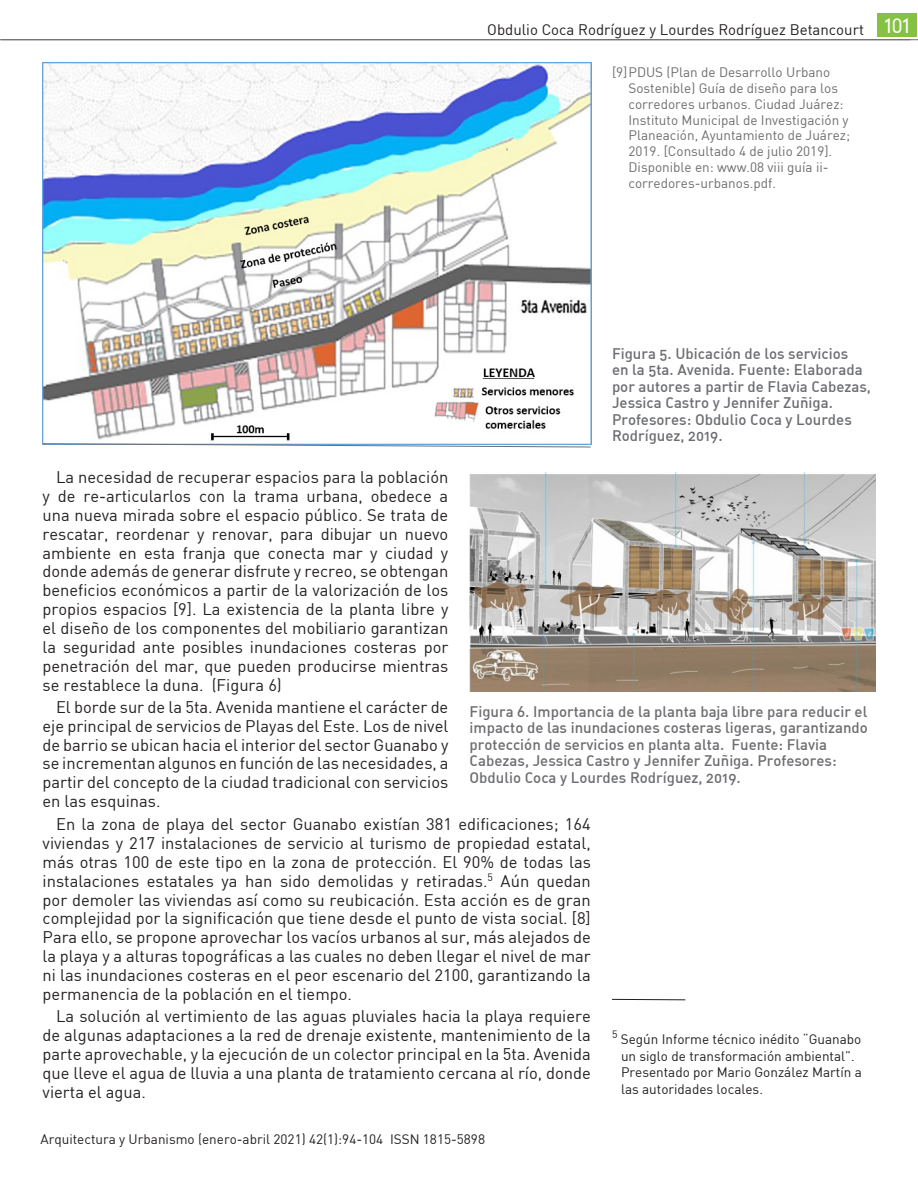
<style>
.page{position:relative;width:918px;height:1188px;background:#fff}
.page>*{position:absolute;margin:0;border:0;box-sizing:border-box;transform-origin:0 0}
.cuerpo_de_texto{font:16.5px/18.9px "DIN";color:#231f20;text-align:justify}
.pie_de_foto{font:15px/16.5px "DIN Medium Alternate";color:#6c6d70}
.t1{font:15px "DIN";color:#231f20}
.notas_bibligraficas{font:13.5px/15.8px "DIN";color:#6c6d70}
.pie_de_pagina{font:13.5px/16.5px "DIN";color:#231f20}
</style>
<div class="page">
<div style="left:878px;top:14px;width:39px;height:23px;background:#84c141"></div>
<hr style="left:0;top:39px;width:910px;height:1px;background:#6c6d70">
<hr style="left:1px;top:39px;width:917px;height:1px;background:#6c6d70">
<img style="left:43px;top:62px;width:549px;height:382px">
<img style="left:470px;top:472px;width:405px;height:219px">
<svg style="left:612px;top:999px;width:74px;height:2px"></svg>
<svg style="left:42px;top:443px;width:549px;height:5px"></svg>
<p class="t1" style="left:487px;top:20px;width:425px">Obdulio Coca Rodríguez y Lourdes Rodríguez Betancourt <sup>101</sup></p>
<p class="notas_bibligraficas" style="left:628px;top:64px;width:223px;text-indent:-16px">[9]PDUS (Plan de Desarrollo Urbano Sostenible) Guía de diseño para los corredores urbanos. Ciudad Juárez:<br>Instituto Municipal de Investigación y Planeación, Ayuntamiento de Juárez; 2019. [Consultado 4 de julio 2019].<br>Disponible en: www.08 viii guía ii&shy;corredores-urbanos.pdf.</p>
<p class="cuerpo_de_texto" style="left:43px;top:467px;width:407px;text-indent:14px">La necesidad de recuperar espacios para la población y de re-articularlos con la trama urbana, obedece a una nueva mirada sobre el espacio público. Se trata de rescatar, reordenar y renovar, para dibujar un nuevo ambiente en esta franja que conecta mar y ciudad y donde además de generar disfrute y recreo, se obtengan beneficios económicos a partir de la valorización de los propios espacios [9]. La existencia de la planta libre y el diseño de los componentes del mobiliario garantizan la seguridad ante posibles inundaciones costeras por penetración del mar, que pueden producirse mientras se restablece la duna. (Figura 6)</p>
<p class="cuerpo_de_texto" style="left:43px;top:697px;width:407px;text-indent:14px">El borde sur de la 5ta. Avenida mantiene el carácter de eje principal de servicios de Playas del Este. Los de nivel de barrio se ubican hacia el interior del sector Guanabo y se incrementan algunos en función de las necesidades, a partir del concepto de la ciudad tradicional con servicios en las esquinas.</p>
<p class="pie_de_foto" style="left:612px;top:344px;width:261px">Figura 5. Ubicación de los servicios<br>en la 5ta. Avenida. Fuente: Elaborada por autores a partir de Flavia Cabezas, Jessica Castro y Jennifer Zuñiga.<br>Profesores: Obdulio Coca y Lourdes Rodríguez, 2019.</p>
<p class="pie_de_foto" style="left:470px;top:702px;width:400px">Figura 6. Importancia de la planta baja libre para reducir el impacto de las inundaciones costeras ligeras, garantizando protección de servicios en planta alta. Fuente: Flavia Cabezas, Jessica Castro y Jennifer Zuñiga. Profesores:<br>Obdulio Coca y Lourdes Rodríguez, 2019.</p>
<p class="cuerpo_de_texto" style="left:43px;top:814px;width:550px;text-indent:14px">En la zona de playa del sector Guanabo existían 381 edificaciones; 164 viviendas y 217 instalaciones de servicio al turismo de propiedad estatal, más otras 100 de este tipo en la zona de protección. El 90% de todas las instalaciones estatales ya han sido demolidas y retiradas.<sup>5</sup> Aún quedan por demoler las viviendas así como su reubicación. Esta acción es de gran complejidad por la significación que tiene desde el punto de vista social. [8] Para ello, se propone aprovechar los vacíos urbanos al sur, más alejados de la playa y a alturas topográficas a las cuales no deben llegar el nivel de mar ni las inundaciones costeras en el peor escenario del 2100, garantizando la permanencia de la población en el tiempo.</p>
<p class="cuerpo_de_texto" style="left:43px;top:1006px;width:550px;text-indent:14px">La solución al vertimiento de las aguas pluviales hacia la playa requiere de algunas adaptaciones a la red de drenaje existente, mantenimiento de la parte aprovechable, y la ejecución de un colector principal en la 5ta. Avenida que lleve el agua de lluvia a una planta de tratamiento cercana al río, donde vierta el agua.</p>
<p class="pie_de_pagina" style="left:40px;top:1131px;width:446px">Arquitectura y Urbanismo (enero-abril 2021) 42(1):94-104 ISSN 1815-5898</p>
<p class="pie_de_pagina" style="left:621px;top:1031px;width:242px;text-indent:-9px"><sup>5</sup> Según Informe técnico inédito “Guanabo un siglo de transformación ambiental”.<br>Presentado por Mario González Martín a las autoridades locales.</p>
</div>
